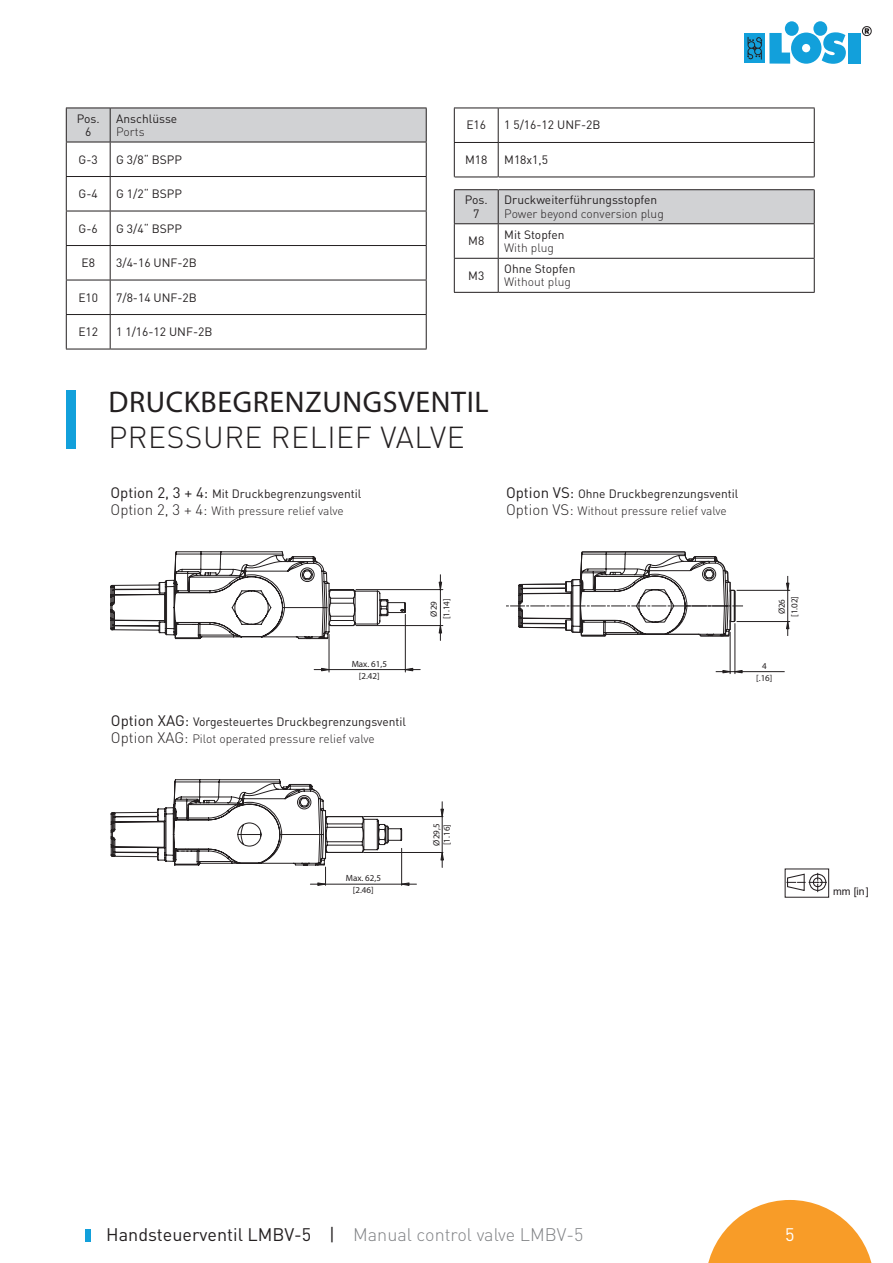
<style>
.page{position:relative;width:893px;height:1263px;background:#fff}
.page>*{position:absolute;margin:0;border:0;box-sizing:border-box;transform-origin:0 0}
.t1{font:30px "Myriad Pro";letter-spacing:.02em;color:#231f20}
.t2{font:300 30px "DIN Pro";letter-spacing:.02em;color:#231f20}
.t3{font:300 18px "DIN Pro";color:#808285}
.t4{font:18px "DIN Pro";color:#fff}
.t5{font:12px/13.5px "DIN Pro";color:#231f20;text-align:center}
.t6{font:300 12px "DIN Pro";color:#231f20}
.t7{font:10.5px "Arial";color:#241f21}
.t8{font:9px "Myriad Pro";color:#231f20}
.s1{font-size:15px}
.s2{font-weight:400;color:#231f20}
</style>
<div class="page">
<svg style="left:708px;top:1200px;width:164px;height:63px"></svg>
<div style="left:744px;top:33px;width:21px;height:30px;background:#12a0db"></div>
<div style="left:848px;top:33px;width:13px;height:31px;background:#12a0db"></div>
<div style="left:785px;top:21px;width:14px;height:15px;background:#12a0db;border-radius:50%"></div>
<div style="left:813px;top:21px;width:14px;height:15px;background:#12a0db;border-radius:50%"></div>
<svg style="left:769px;top:32px;width:77px;height:32px"></svg>
<svg style="left:862px;top:26px;width:10px;height:10px"></svg>
<svg style="left:747px;top:37px;width:15px;height:23px"></svg>
<div style="left:85px;top:1229px;width:5px;height:13px;background:#12a0db"></div>
<div style="left:67px;top:109px;width:359px;height:33px;background:#d1d2d4"></div>
<hr style="left:66px;top:108px;width:44px;height:1px;background:#231f20">
<hr style="left:66px;top:108px;width:1px;height:34px;background:#231f20">
<hr style="left:110px;top:108px;width:317px;height:1px;background:#231f20">
<hr style="left:110px;top:108px;width:1px;height:34px;background:#231f20">
<hr style="left:426px;top:108px;width:1px;height:34px;background:#231f20">
<hr style="left:66px;top:142px;width:44px;height:1px;background:#231f20">
<hr style="left:66px;top:142px;width:1px;height:34px;background:#231f20">
<hr style="left:110px;top:142px;width:317px;height:1px;background:#231f20">
<hr style="left:110px;top:142px;width:1px;height:34px;background:#231f20">
<hr style="left:426px;top:142px;width:1px;height:34px;background:#231f20">
<hr style="left:66px;top:176px;width:44px;height:1px;background:#231f20">
<hr style="left:66px;top:177px;width:1px;height:34px;background:#231f20">
<hr style="left:110px;top:176px;width:317px;height:1px;background:#231f20">
<hr style="left:110px;top:177px;width:1px;height:34px;background:#231f20">
<hr style="left:426px;top:177px;width:1px;height:34px;background:#231f20">
<hr style="left:66px;top:211px;width:44px;height:1px;background:#231f20">
<hr style="left:66px;top:211px;width:1px;height:34px;background:#231f20">
<hr style="left:110px;top:211px;width:317px;height:1px;background:#231f20">
<hr style="left:110px;top:211px;width:1px;height:34px;background:#231f20">
<hr style="left:426px;top:211px;width:1px;height:34px;background:#231f20">
<hr style="left:66px;top:245px;width:44px;height:1px;background:#231f20">
<hr style="left:66px;top:246px;width:1px;height:34px;background:#231f20">
<hr style="left:110px;top:245px;width:317px;height:1px;background:#231f20">
<hr style="left:110px;top:246px;width:1px;height:34px;background:#231f20">
<hr style="left:426px;top:246px;width:1px;height:34px;background:#231f20">
<hr style="left:66px;top:280px;width:44px;height:1px;background:#231f20">
<hr style="left:66px;top:280px;width:1px;height:34px;background:#231f20">
<hr style="left:110px;top:280px;width:317px;height:1px;background:#231f20">
<hr style="left:110px;top:280px;width:1px;height:34px;background:#231f20">
<hr style="left:426px;top:280px;width:1px;height:34px;background:#231f20">
<hr style="left:66px;top:314px;width:44px;height:1px;background:#231f20">
<hr style="left:66px;top:315px;width:1px;height:34px;background:#231f20">
<hr style="left:110px;top:314px;width:317px;height:1px;background:#231f20">
<hr style="left:110px;top:315px;width:1px;height:34px;background:#231f20">
<hr style="left:426px;top:315px;width:1px;height:34px;background:#231f20">
<hr style="left:66px;top:349px;width:44px;height:1px;background:#231f20">
<hr style="left:110px;top:349px;width:317px;height:1px;background:#231f20">
<hr style="left:454px;top:108px;width:44px;height:1px;background:#231f20">
<hr style="left:454px;top:108px;width:1px;height:34px;background:#231f20">
<hr style="left:498px;top:108px;width:317px;height:1px;background:#231f20">
<hr style="left:498px;top:108px;width:1px;height:34px;background:#231f20">
<hr style="left:814px;top:108px;width:1px;height:34px;background:#231f20">
<hr style="left:454px;top:142px;width:44px;height:1px;background:#231f20">
<hr style="left:454px;top:143px;width:1px;height:34px;background:#231f20">
<hr style="left:498px;top:142px;width:317px;height:1px;background:#231f20">
<hr style="left:498px;top:143px;width:1px;height:34px;background:#231f20">
<hr style="left:814px;top:143px;width:1px;height:34px;background:#231f20">
<hr style="left:454px;top:224px;width:1px;height:34px;background:#231f20">
<hr style="left:498px;top:224px;width:1px;height:34px;background:#231f20">
<hr style="left:814px;top:224px;width:1px;height:34px;background:#231f20">
<hr style="left:454px;top:258px;width:44px;height:1px;background:#231f20">
<hr style="left:454px;top:259px;width:1px;height:33px;background:#231f20">
<hr style="left:498px;top:258px;width:317px;height:1px;background:#231f20">
<hr style="left:498px;top:259px;width:1px;height:33px;background:#231f20">
<hr style="left:814px;top:259px;width:1px;height:33px;background:#231f20">
<hr style="left:454px;top:292px;width:44px;height:1px;background:#231f20">
<hr style="left:498px;top:292px;width:317px;height:1px;background:#231f20">
<svg style="left:454px;top:177px;width:361px;height:47px"></svg>
<div style="left:66px;top:390px;width:9px;height:59px;background:#12a0db"></div>
<svg style="left:406px;top:668px;width:14px;height:3px"></svg>
<hr style="left:329px;top:669px;width:76px;height:1px;background:#231f20">
<svg style="left:314px;top:668px;width:15px;height:3px"></svg>
<hr style="left:405px;top:614px;width:1px;height:58px;background:#231f20">
<hr style="left:329px;top:634px;width:1px;height:38px;background:#231f20">
<svg style="left:110px;top:551px;width:333px;height:90px"></svg>
<hr style="left:735px;top:671px;width:50px;height:1px;background:#231f20">
<svg style="left:786px;top:622px;width:3px;height:14px"></svg>
<hr style="left:787px;top:590px;width:1px;height:31px;background:#231f20">
<svg style="left:786px;top:576px;width:3px;height:14px"></svg>
<hr style="left:737px;top:621px;width:53px;height:1px;background:#231f20">
<hr style="left:737px;top:590px;width:53px;height:1px;background:#231f20">
<svg style="left:506px;top:551px;width:237px;height:123px"></svg>
<svg style="left:784px;top:868px;width:45px;height:30px"></svg>
<svg style="left:440px;top:852px;width:4px;height:8px"></svg>
<svg style="left:111px;top:779px;width:305px;height:107px"></svg>
<hr style="left:401px;top:848px;width:1px;height:37px;background:#231f20">
<hr style="left:364px;top:852px;width:79px;height:1px;background:#231f20">
<hr style="left:364px;top:816px;width:79px;height:1px;background:#231f20">
<hr style="left:442px;top:817px;width:1px;height:50px;background:#231f20">
<svg style="left:440px;top:802px;width:4px;height:15px"></svg>
<p class="t5" style="left:77px;top:110px;width:24px">Pos.<br>6</p>
<p class="t5" style="left:116px;top:110px;width:63px">Anschlüsse</p>
<p class="t6" style="left:116px;top:122px;width:30px">Ports</p>
<p class="t5" style="left:79px;top:151px;width:21px">G-3</p>
<p class="t5" style="left:116px;top:151px;width:67px">G 3/8“ BSPP</p>
<p class="t5" style="left:79px;top:186px;width:21px">G-4</p>
<p class="t5" style="left:116px;top:186px;width:67px">G 1/2“ BSPP</p>
<p class="t5" style="left:79px;top:220px;width:21px">G-6</p>
<p class="t5" style="left:116px;top:220px;width:67px">G 3/4“ BSPP</p>
<p class="t5" style="left:81px;top:255px;width:15px">E8</p>
<p class="t5" style="left:116px;top:255px;width:82px">3/4-16 UNF-2B</p>
<p class="t5" style="left:78px;top:289px;width:21px">E10</p>
<p class="t5" style="left:116px;top:289px;width:82px">7/8-14 UNF-2B</p>
<p class="t5" style="left:78px;top:324px;width:21px">E12</p>
<p class="t5" style="left:116px;top:324px;width:98px">1 1/16-12 UNF-2B</p>
<p class="t5" style="left:466px;top:117px;width:21px">E16</p>
<p class="t5" style="left:504px;top:117px;width:98px">1 5/16-12 UNF-2B</p>
<p class="t5" style="left:465px;top:152px;width:24px">M18</p>
<p class="t5" style="left:504px;top:152px;width:45px">M18x1,5</p>
<p class="t5" style="left:465px;top:192px;width:24px">Pos.<br>7</p>
<p class="t5" style="left:504px;top:192px;width:155px">Druckweiterführungsstopfen</p>
<p class="t6" style="left:504px;top:204px;width:161px">Power beyond conversion plug</p>
<p class="t5" style="left:468px;top:233px;width:18px">M8</p>
<p class="t5" style="left:504px;top:226px;width:62px">Mit Stopfen</p>
<p class="t6" style="left:504px;top:238px;width:51px">With plug</p>
<p class="t5" style="left:468px;top:267px;width:18px">M3</p>
<p class="t5" style="left:504px;top:261px;width:73px">Ohne Stopfen</p>
<p class="t6" style="left:504px;top:273px;width:68px">Without plug</p>
<p class="t1" style="left:108px;top:384px;width:382px">DRUCKBEGRENZUNGSVENTIL</p>
<p class="t2" style="left:108px;top:414px;width:358px">PRESSURE RELIEF VALVE</p>
<p class="t5" style="left:111px;top:486px;width:252px"><span class="s1">Option 2, 3 + 4:</span> Mit Druckbegrenzungsventil</p>
<p class="t6" style="left:111px;top:501px;width:235px"><span class="s1">Option 2, 3 + 4:</span> With pressure relief valve</p>
<p class="t5" style="left:506px;top:486px;width:234px"><span class="s1">Option VS:</span> Ohne Druckbegrenzungsventil</p>
<p class="t6" style="left:506px;top:501px;width:222px"><span class="s1">Option VS:</span> Without pressure relief valve</p>
<p class="t8" style="left:352px;top:658px;width:37px">Max. 61,5</p>
<p class="t8" style="left:359px;top:671px;width:22px">[2.42]</p>
<p class="t5" style="left:111px;top:714px;width:297px"><span class="s1">Option XAG:</span> Vorgesteuertes Druckbegrenzungsventil</p>
<p class="t6" style="left:111px;top:729px;width:265px"><span class="s1">Option XAG:</span> Pilot operated pressure relief valve</p>
<p class="t8" style="left:428px;top:617px;width:17px;rotate:-90deg">Ø29</p>
<p class="t8" style="left:441px;top:619px;width:22px;rotate:-90deg">[1.14]</p>
<p class="t8" style="left:346px;top:872px;width:37px">Max. 62,5</p>
<p class="t8" style="left:353px;top:885px;width:22px">[2.46]</p>
<p class="t8" style="left:431px;top:846px;width:23px;rotate:-90deg">Ø29,5</p>
<p class="t8" style="left:441px;top:845px;width:22px;rotate:-90deg">[1.16]</p>
<p class="t8" style="left:776px;top:614px;width:17px;rotate:-90deg">Ø26</p>
<p class="t8" style="left:789px;top:617px;width:22px;rotate:-90deg">[1.02]</p>
<p class="t8" style="left:762px;top:660px;width:6px">4</p>
<p class="t8" style="left:756px;top:673px;width:18px">[.16]</p>
<p class="t7" style="left:833px;top:884px;width:37px">mm [in]</p>
<h2 class="t3" style="left:106px;top:1220px;width:478px"><span class="s2">Handsteuerventil LMBV-5 |</span> Manual control valve LMBV-5</h2>
<h2 class="t4" style="left:785px;top:1220px;width:11px">5</h2>
</div>
